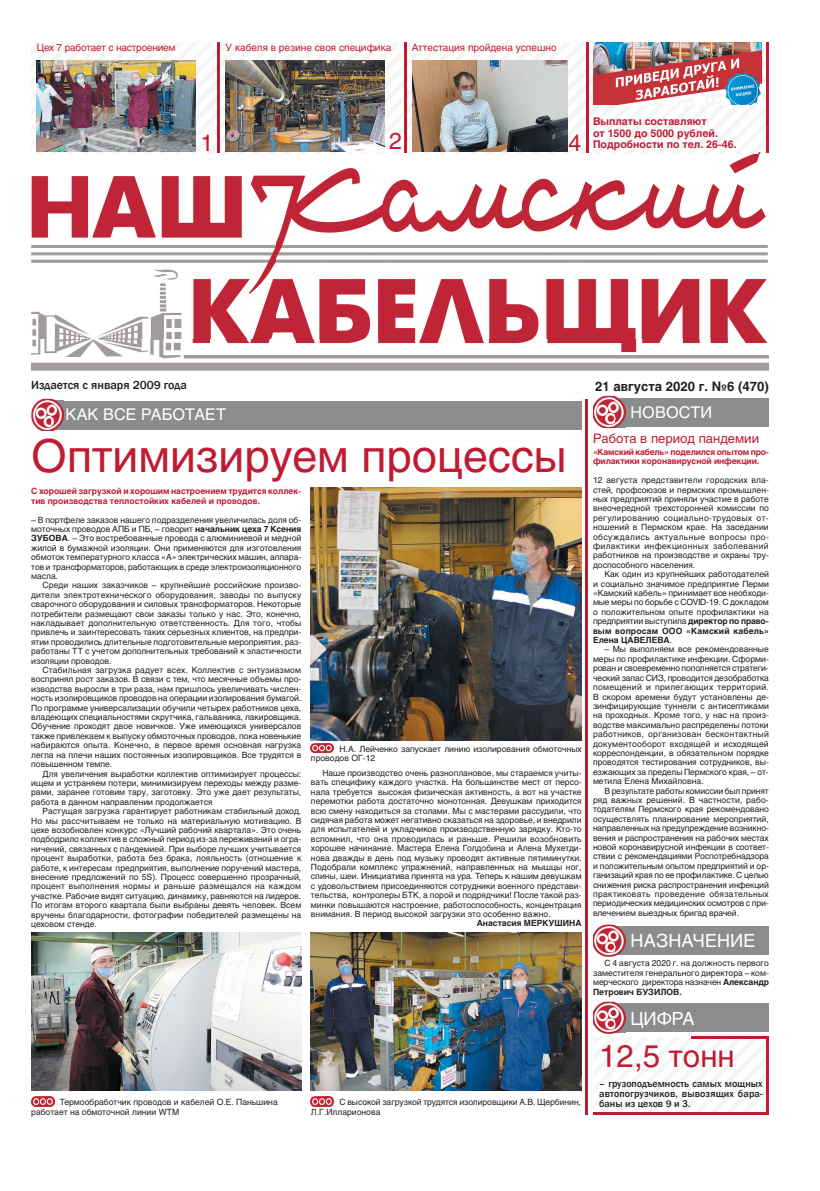
<style>
.page{position:relative;width:820px;height:1191px;background:#fff}
.page>*{position:absolute;margin:0;border:0;box-sizing:border-box;transform-origin:0 0}
.t1{font:45px "Helios";color:#c11b33}
.t2{font:31px "Helios";color:#c11b33}
.t3{font:23px "Helios";color:#c11b33}
.t4{font:18px "Helios";letter-spacing:.01em;color:#fff}
.t5{font:16px "Helios";letter-spacing:.01em;color:#fff}
.t6{font:700 13px "Helios";color:#231f20}
.t7{font:13px "Helios";color:#c11b33}
.t8{font:500 12px "Franklin Gothic";color:#231f20}
.t9{font:700 10.5px/11.7px "Helios";color:#c11b33}
.t10{font:500 10px/10px "Franklin Gothic";letter-spacing:.01em;color:#231f20;text-align:justify}
.t11{font:10px "Helios";color:#c11b33}
.t12{font:10px "Helios";letter-spacing:-.02em;color:#c11b33}
.t13{font:8.5px/9.4px "Helios";color:#231f20;text-align:justify}
.t14{font:700 8.5px/9.4px "Helios";letter-spacing:-.005em;color:#c11b33}
.t15{font:700 8.5px "Helios";color:#231f20}
.s1{font-weight:700}
</style>
<div class="page">
<hr style="left:585px;top:399px;width:2px;height:715px;background:#c11b33">
<div style="left:615px;top:398px;width:153px;height:29px;background:#8a8c8e"></div>
<img style="left:592px;top:396px;width:33px;height:32px">
<img style="left:615px;top:398px;width:10px;height:29px">
<img style="left:31px;top:43px;width:737px;height:327px">
<img style="left:37px;top:60px;width:158px;height:91px">
<hr style="left:218px;top:43px;width:2px;height:110px;background:#c11b33">
<hr style="left:404px;top:43px;width:2px;height:110px;background:#c11b33">
<hr style="left:586px;top:43px;width:2px;height:110px;background:#c11b33">
<div style="left:615px;top:1003px;width:153px;height:29px;background:#8a8c8e"></div>
<img style="left:593px;top:1001px;width:32px;height:33px">
<img style="left:615px;top:1003px;width:10px;height:29px">
<img style="left:593px;top:1037px;width:173px;height:75px">
<hr style="left:766px;top:1038px;width:2px;height:76px;background:#c11b33">
<hr style="left:592px;top:1112px;width:176px;height:2px;background:#c11b33">
<hr style="left:691px;top:1036px;width:77px;height:2px;background:#c11b33">
<img style="left:412px;top:60px;width:155px;height:91px">
<img style="left:225px;top:60px;width:159px;height:91px">
<hr style="left:766px;top:43px;width:2px;height:110px;background:#c11b33">
<div style="left:51px;top:401px;width:530px;height:28px;background:#8a8c8e"></div>
<img style="left:31px;top:399px;width:32px;height:32px">
<img style="left:51px;top:401px;width:12px;height:28px">
<div style="left:615px;top:926px;width:153px;height:29px;background:#8a8c8e"></div>
<img style="left:593px;top:924px;width:24px;height:32px">
<img style="left:615px;top:926px;width:10px;height:29px">
<img style="left:592px;top:43px;width:169px;height:62px">
<img style="left:311px;top:743px;width:22px;height:10px">
<img style="left:31px;top:933px;width:270px;height:157px">
<img style="left:31px;top:1096px;width:23px;height:10px">
<img style="left:311px;top:1096px;width:22px;height:10px">
<img style="left:311px;top:488px;width:270px;height:252px">
<img style="left:311px;top:933px;width:270px;height:157px">
<p class="t12" style="left:37px;top:41px;width:140px">Цех 7 работает с настроением</p>
<p class="t11" style="left:225px;top:41px;width:167px">У кабеля в резине своя специфика</p>
<p class="t11" style="left:412px;top:41px;width:146px">Аттестация пройдена успешно</p>
<h3 class="t3" style="left:200px;top:128px;width:14px">1</h3>
<h3 class="t3" style="left:389px;top:127px;width:14px">2</h3>
<h3 class="t3" style="left:568px;top:128px;width:14px">4</h3>
<p class="t9" style="left:592px;top:115px;width:145px">Выплаты составляют<br>от 1500 до 5000 рублей.<br>Подробности по тел. 26-46.</p>
<h3 class="t8" style="left:31px;top:377px;width:157px">Издается с января 2009 года</h3>
<h3 class="t6" style="left:595px;top:378px;width:175px">21 августа 2020 г. №6 (470)</h3>
<h3 class="t5" style="left:630px;top:402px;width:83px">НОВОСТИ</h3>
<h3 class="t5" style="left:66px;top:404px;width:162px">КАК ВСЕ РАБОТАЕТ</h3>
<h1 class="t1" style="left:31px;top:427px;width:536px">Оптимизируем процессы</h1>
<p class="t14" style="left:31px;top:486px;width:271px">С хорошей загрузкой и хорошим настроением трудится коллек&shy;тив производства теплостойких кабелей и проводов.</p>
<p class="t13" style="left:31px;top:514px;width:271px">– В портфеле заказов нашего подразделения увеличилась доля об&shy;моточных проводов АПБ и ПБ, – говорит <span class="s1">начальник цеха 7 Ксения ЗУБОВА</span>. – Это востребованные провода с алюминиевой и медной жилой в бумажной изоляции. Они применяются для изготовления обмоток температурного класса «А» электрических машин, аппара&shy;тов и трансформаторов, работающих в среде электроизоляционного масла.</p>
<p class="t13" style="left:31px;top:580px;width:271px;text-indent:11px">Среди наших заказчиков – крупнейшие российские произво&shy;дители электротехнического оборудования, заводы по выпуску сварочного оборудования и силовых трансформаторов. Некоторые потребители размещают свои заказы только у нас. Это, конечно, накладывает дополнительную ответственность. Для того, чтобы привлечь и заинтересовать таких серьезных клиентов, на предпри&shy;ятии проводились длительные подготовительные мероприятия, раз&shy;работаны ТТ с учетом дополнительных требований к эластичности изоляции проводов.</p>
<p class="t13" style="left:31px;top:665px;width:271px;text-indent:11px">Стабильная загрузка радует всех. Коллектив с энтузиазмом воспринял рост заказов. В связи с тем, что месячные объемы про&shy;изводства выросли в три раза, нам пришлось увеличивать числен&shy;ность изолировщиков проводов на операции изолирования бумагой.<br>По программе универсализации обучили четырех работников цеха, владеющих специальностями скрутчика, гальваника, лакировщика.<br>Обучение проходят двое новичков. Уже имеющихся универсалов также привлекаем к выпуску обмоточных проводов, пока новенькие набираются опыта. Конечно, в первое время основная нагрузка легла на плечи наших постоянных изолировщиков. Все трудятся в повышенном темпе.</p>
<p class="t13" style="left:31px;top:768px;width:271px;text-indent:11px">Для увеличения выработки коллектив оптимизирует процессы: ищем и устраняем потери, минимизируем переходы между разме&shy;рами, заранее готовим тару, заготовку. Это уже дает результаты, работа в данном направлении продолжается</p>
<p class="t13" style="left:31px;top:806px;width:272px;text-indent:11px">Растущая загрузка гарантирует работникам стабильный доход.<br>Но мы рассчитываем не только на материальную мотивацию. В цехе возобновлен конкурс «Лучший рабочий квартала». Это очень подбодрило коллектив в сложный период из-за переживаний и огра&shy;ничений, связанных с пандемией. При выборе лучших учитывается процент выработки, работа без брака, лояльность (отношение к работе, к интересам предприятия, выполнение поручений мастера, внесение предложений по 5S). Процесс совершенно прозрачный, процент выполнения нормы и раньше размещался на каждом участке. Рабочие видят ситуацию, динамику, равняются на лидеров.<br>По итогам второго квартала были выбраны девять человек. Всем вручены благодарности, фотографии победителей размещены на цеховом стенде.</p>
<p class="t13" style="left:311px;top:744px;width:272px;text-indent:28px">Н.А. Лейченко запускает линию изолирования обмоточных проводов ОГ-12</p>
<p class="t13" style="left:311px;top:768px;width:272px;text-indent:11px">Наше производство очень разноплановое, мы стараемся учиты&shy;вать специфику каждого участка. На большинстве мест от персо&shy;нала требуется высокая физическая активность, а вот на участке перемотки работа достаточно монотонная. Девушкам приходится всю смену находиться за столами. Мы с мастерами рассудили, что сидячая работа может негативно сказаться на здоровье, и внедрили для испытателей и укладчиков производственную зарядку. Кто-то вспомнил, что она проводилась и раньше. Решили возобновить хорошее начинание. Мастера Елена Голдобина и Алена Мухетди&shy;нова дважды в день под музыку проводят активные пятиминутки.<br>Подобрали комплекс упражнений, направленных на мышцы ног, спины, шеи. Инициатива принята на ура. Теперь к нашим девушкам с удовольствием присоединяются сотрудники военного представи&shy;тельства, контролеры БТК, а порой и подрядчики! После такой раз&shy;минки повышаются настроение, работоспособность, концентрация внимания. В период высокой загрузки это особенно важно.</p>
<p class="t15" style="left:476px;top:918px;width:106px">Анастасия МЕРКУШИНА</p>
<p class="t13" style="left:31px;top:1097px;width:248px;text-indent:28px">Термообработчик проводов и кабелей О.Е. Паньшина работает на обмоточной линии WTM</p>
<p class="t13" style="left:311px;top:1097px;width:271px;text-indent:28px">С высокой загрузкой трудятся изолировщики А.В. Щербинин,<br>Л.Г.Илларионова</p>
<h3 class="t7" style="left:592px;top:430px;width:167px">Работа в период пандемии</h3>
<p class="t14" style="left:592px;top:447px;width:177px">«Камский кабель» поделился опытом про&shy;филактики коронавирусной инфекции.</p>
<p class="t13" style="left:592px;top:475px;width:177px">12 августа представители городских вла&shy;стей, профсоюзов и пермских промышлен&shy;ных предприятий приняли участие в работе внеочередной трехсторонней комиссии по регулированию социально-трудовых от&shy;ношений в Пермском крае. На заседании обсуждались актуальные вопросы про&shy;филактики инфекционных заболеваний работников на производстве и охраны тру&shy;доспособного населения.</p>
<p class="t13" style="left:592px;top:569px;width:177px;text-indent:11px">Как один из крупнейших работодателей и социально значимое предприятие Перми «Камский кабель» принимает все необходи&shy;мые меры по борьбе с COVID-19. С докладом о положительном опыте профилактики на предприятии выступила <span class="s1">директор по право&shy;вым вопросам ООО «Камский кабель» Елена ЦАВЕЛЕВА</span>.</p>
<p class="t13" style="left:592px;top:644px;width:177px;text-indent:11px">– Мы выполняем все рекомендованные меры по профилактике инфекции. Сформи&shy;рован и своевременно пополняется стратеги&shy;ческий запас СИЗ, проводится дезобработка помещений и прилегающих территорий.<br>В скором времени будут установлены де&shy;зинфицирующие туннели с антисептиками на проходных. Кроме того, у нас на произ&shy;водстве максимально распределены потоки работников, организован бесконтактный документооборот входящей и исходящей корреспонденции, в обязательном порядке проводятся тестирования сотрудников, вы&shy;езжающих за пределы Пермского края, – от&shy;метила Елена Михайловна.</p>
<p class="t13" style="left:592px;top:785px;width:177px;text-indent:11px">В результате работы комиссии был принят ряд важных решений. В частности, рабо&shy;тодателям Пермского края рекомендовано осуществлять планирование мероприятий, направленных на предупреждение возникно&shy;вения и распространения на рабочих местах новой коронавирусной инфекции в соответ&shy;ствии с рекомендациями Роспотребнадзора и положительным опытом предприятий и ор&shy;ганизаций края по ее профилактике. С целью снижения риска распространения инфекций практиковать проведение обязательных периодических медицинских осмотров с при&shy;влечением выездных бригад врачей.</p>
<h3 class="t4" style="left:630px;top:929px;width:126px">НАЗНАЧЕНИЕ</h3>
<p class="t13" style="left:593px;top:958px;width:177px;text-indent:11px">С 4 августа 2020 г. на должность первого заместителя генерального директора – ком&shy;мерческого директора назначен <span class="s1">Александр Петрович БУЗИЛОВ.</span></p>
<h3 class="t4" style="left:630px;top:1006px;width:66px">ЦИФРА</h3>
<h2 class="t2" style="left:599px;top:1036px;width:137px">12,5 тонн</h2>
<p class="t10" style="left:599px;top:1078px;width:165px">– грузоподъемность самых мощных автопогрузчиков, вывозящих бара&shy;баны из цехов 9 и 3.</p>
</div>
